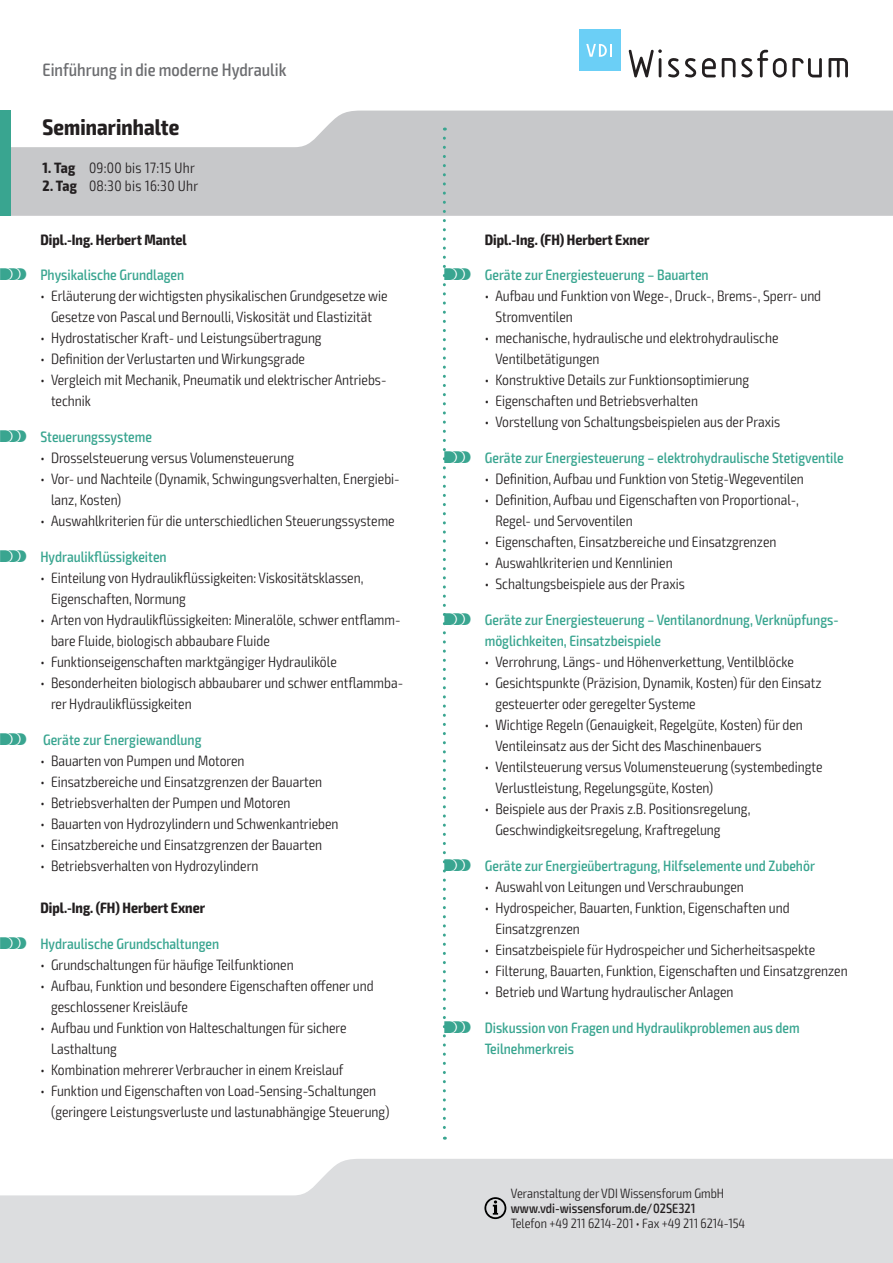
<style>
.page{position:relative;width:893px;height:1263px;background:#fff}
.page>*{position:absolute;margin:0;border:0;box-sizing:border-box;transform-origin:0 0}
.t1{font:700 condensed 22.5px "Exo 2";letter-spacing:.005em;color:#231f20}
.t2{font:500 condensed 18px "Exo 2";color:#6c6d70}
.t3{font:300 condensed 15px/21px "Exo 2";color:#231f20}
.t4{font:500 condensed 15px/21px "Exo 2";color:#39a590}
.t5{font:700 condensed 15px "Exo 2";color:#231f20}
.t6{font:300 condensed 15px "Exo 2";letter-spacing:.02em;color:#231f20}
.t7{font:300 condensed 13.5px "Exo 2";color:#231f20}
.t8{font:500 condensed 13.5px "Exo 2";color:#231f20}
.s1{font-weight:700}
.s2{font-family:"VDI Iconset S4 A Regular";font-weight:400;font-stretch:normal}
</style>
<div class="page">
<svg style="left:0;top:1159px;width:893px;height:104px;background:#e0e1e3"></svg>
<svg style="left:11px;top:111px;width:882px;height:105px;background:#cdced0"></svg>
<div style="left:0;top:111px;width:11px;height:105px;background:#39a590"></div>
<svg style="left:484px;top:1197px;width:22px;height:22px"></svg>
<svg style="left:629px;top:49px;width:33px;height:28px"></svg>
<svg style="left:668px;top:58px;width:11px;height:19px"></svg>
<svg style="left:685px;top:58px;width:11px;height:19px"></svg>
<svg style="left:702px;top:58px;width:14px;height:19px"></svg>
<svg style="left:722px;top:58px;width:13px;height:19px"></svg>
<svg style="left:741px;top:50px;width:81px;height:27px"></svg>
<svg style="left:828px;top:58px;width:20px;height:19px"></svg>
<div style="left:579px;top:30px;width:41px;height:41px;background:#6bcff6"></div>
<svg style="left:586px;top:44px;width:26px;height:13px"></svg>
<svg style="left:443px;top:138px;width:3px;height:1002px"></svg>
<p class="t2" style="left:43px;top:59px;width:245px">Einführung in die moderne Hydraulik</p>
<h1 class="t1" style="left:43px;top:113px;width:138px">Seminarinhalte</h1>
<p class="t6" style="left:43px;top:159px;width:154px"><span class="s1">1. Tag</span> 09:00 bis 17:15 Uhr</p>
<p class="t6" style="left:43px;top:177px;width:157px"><span class="s1">2. Tag</span> 08:30 bis 16:30 Uhr</p>
<p class="t5" style="left:40px;top:230px;width:148px">Dipl.-Ing. Herbert Mantel</p>
<p class="t4" style="left:0;top:265px;width:186px"><span class="s2">S</span> Physikalische Grundlagen</p>
<p class="t3" style="left:40px;top:286px;width:349px;text-align:center">• Erläuterung der wichtigsten physikalischen Grundgesetze wie<br>Gesetze von Pascal und Bernoulli, Viskosität und Elastizität</p>
<p class="t3" style="left:40px;top:328px;width:283px">• Hydrostatischer Kraft- und Leistungsübertragung</p>
<p class="t3" style="left:40px;top:349px;width:266px">• Definition der Verlustarten und Wirkungsgrade</p>
<p class="t3" style="left:51px;top:370px;width:337px;text-indent:-11px">• Vergleich mit Mechanik, Pneumatik und elektrischer Antriebs&shy;technik</p>
<p class="t4" style="left:0;top:427px;width:153px"><span class="s2">S</span> Steuerungssysteme</p>
<p class="t3" style="left:40px;top:448px;width:255px">• Drosselsteuerung versus Volumensteuerung</p>
<p class="t3" style="left:51px;top:469px;width:350px;text-indent:-11px">• Vor- und Nachteile (Dynamik, Schwingungsverhalten, Energiebi&shy;lanz, Kosten)</p>
<p class="t3" style="left:40px;top:511px;width:356px">• Auswahlkriterien für die unterschiedlichen Steuerungssysteme</p>
<p class="t4" style="left:0;top:547px;width:168px"><span class="s2">S</span> Hydraulikflüssigkeiten</p>
<p class="t3" style="left:51px;top:568px;width:314px;text-indent:-11px">• Einteilung von Hydraulikflüssigkeiten: Viskositätsklassen,<br>Eigenschaften, Normung</p>
<p class="t3" style="left:51px;top:610px;width:351px;text-indent:-11px">• Arten von Hydraulikflüssigkeiten: Mineralöle, schwer entflamm&shy;bare Fluide, biologisch abbaubare Fluide</p>
<p class="t3" style="left:40px;top:652px;width:298px">• Funktionseigenschaften marktgängiger Hydrauliköle</p>
<p class="t3" style="left:51px;top:673px;width:354px;text-indent:-11px">• Besonderheiten biologisch abbaubarer und schwer entflammba&shy;rer Hydraulikflüssigkeiten</p>
<p class="t4" style="left:0;top:730px;width:203px"><span class="s2">S</span> Geräte zur Energiewandlung</p>
<p class="t3" style="left:40px;top:751px;width:206px">• Bauarten von Pumpen und Motoren</p>
<p class="t3" style="left:40px;top:772px;width:283px">• Einsatzbereiche und Einsatzgrenzen der Bauarten</p>
<p class="t3" style="left:40px;top:793px;width:252px">• Betriebsverhalten der Pumpen und Motoren</p>
<p class="t3" style="left:40px;top:814px;width:300px">• Bauarten von Hydrozylindern und Schwenkantrieben</p>
<p class="t3" style="left:40px;top:835px;width:283px">• Einsatzbereiche und Einsatzgrenzen der Bauarten</p>
<p class="t3" style="left:40px;top:856px;width:220px">• Betriebsverhalten von Hydrozylindern</p>
<p class="t5" style="left:40px;top:899px;width:166px">Dipl.-Ing. (FH) Herbert Exner</p>
<p class="t4" style="left:0;top:933px;width:221px"><span class="s2">S</span> Hydraulische Grundschaltungen</p>
<p class="t3" style="left:40px;top:954px;width:255px">• Grundschaltungen für häufige Teilfunktionen</p>
<p class="t3" style="left:51px;top:975px;width:324px;text-indent:-11px">• Aufbau, Funktion und besondere Eigenschaften offener und geschlossener Kreisläufe</p>
<p class="t3" style="left:51px;top:1017px;width:297px;text-indent:-11px">• Aufbau und Funktion von Halteschaltungen für sichere<br>Lasthaltung</p>
<p class="t3" style="left:40px;top:1059px;width:305px">• Kombination mehrerer Verbraucher in einem Kreislauf</p>
<p class="t3" style="left:51px;top:1080px;width:340px;text-indent:-11px">• Funktion und Eigenschaften von Load-Sensing-Schaltungen (geringere Leistungsverluste und lastunabhängige Steuerung)</p>
<p class="t5" style="left:485px;top:230px;width:166px">Dipl.-Ing. (FH) Herbert Exner</p>
<p class="t4" style="left:444px;top:265px;width:266px"><span class="s2">S</span> Geräte zur Energiesteuerung – Bauarten</p>
<p class="t3" style="left:495px;top:286px;width:327px;text-indent:-11px">• Aufbau und Funktion von Wege-, Druck-, Brems-, Sperr- und<br>Stromventilen</p>
<p class="t3" style="left:495px;top:328px;width:285px;text-indent:-11px">• mechanische, hydraulische und elektrohydraulische<br>Ventilbetätigungen</p>
<p class="t3" style="left:485px;top:370px;width:266px">• Konstruktive Details zur Funktionsoptimierung</p>
<p class="t3" style="left:485px;top:391px;width:215px">• Eigenschaften und Betriebsverhalten</p>
<p class="t3" style="left:485px;top:412px;width:297px">• Vorstellung von Schaltungsbeispielen aus der Praxis</p>
<p class="t4" style="left:444px;top:448px;width:401px"><span class="s2">S</span> Geräte zur Energiesteuerung – elektrohydraulische Stetigventile</p>
<p class="t3" style="left:485px;top:469px;width:321px">• Definition, Aufbau und Funktion von Stetig-Wegeventilen</p>
<p class="t3" style="left:495px;top:490px;width:305px;text-indent:-11px">• Definition, Aufbau und Eigenschaften von Proportional-,<br>Regel- und Servoventilen</p>
<p class="t3" style="left:485px;top:532px;width:293px">• Eigenschaften, Einsatzbereiche und Einsatzgrenzen</p>
<p class="t3" style="left:485px;top:553px;width:189px">• Auswahlkriterien und Kennlinien</p>
<p class="t3" style="left:485px;top:574px;width:202px">• Schaltungsbeispiele aus der Praxis</p>
<p class="t4" style="left:485px;top:610px;width:355px;text-indent:-40px"><span class="s2">S</span> Geräte zur Energiesteuerung – Ventilanordnung, Verknüpfungs&shy;möglichkeiten, Einsatzbeispiele</p>
<p class="t3" style="left:485px;top:652px;width:311px">• Verrohrung, Längs- und Höhenverkettung, Ventilblöcke</p>
<p class="t3" style="left:495px;top:673px;width:328px;text-indent:-11px">• Gesichtspunkte (Präzision, Dynamik, Kosten) für den Einsatz gesteuerter oder geregelter Systeme</p>
<p class="t3" style="left:495px;top:715px;width:309px;text-indent:-11px">• Wichtige Regeln (Genauigkeit, Regelgüte, Kosten) für den<br>Ventileinsatz aus der Sicht des Maschinenbauers</p>
<p class="t3" style="left:495px;top:757px;width:329px;text-indent:-11px">• Ventilsteuerung versus Volumensteuerung (systembedingte<br>Verlustleistung, Regelungsgüte, Kosten)</p>
<p class="t3" style="left:495px;top:799px;width:256px;text-indent:-11px">• Beispiele aus der Praxis z.B. Positionsregelung,<br>Geschwindigkeitsregelung, Kraftregelung</p>
<p class="t4" style="left:444px;top:856px;width:372px"><span class="s2">S</span> Geräte zur Energieübertragung, Hilfselemente und Zubehör</p>
<p class="t3" style="left:485px;top:877px;width:261px">• Auswahl von Leitungen und Verschraubungen</p>
<p class="t3" style="left:495px;top:898px;width:296px;text-indent:-11px">• Hydrospeicher, Bauarten, Funktion, Eigenschaften und<br>Einsatzgrenzen</p>
<p class="t3" style="left:485px;top:940px;width:332px">• Einsatzbeispiele für Hydrospeicher und Sicherheitsaspekte</p>
<p class="t3" style="left:485px;top:961px;width:364px">• Filterung, Bauarten, Funktion, Eigenschaften und Einsatzgrenzen</p>
<p class="t3" style="left:485px;top:982px;width:250px">• Betrieb und Wartung hydraulischer Anlagen</p>
<p class="t4" style="left:485px;top:1017px;width:316px;text-indent:-40px"><span class="s2">S</span> Diskussion von Fragen und Hydraulikproblemen aus dem<br>Teilnehmerkreis</p>
<p class="t7" style="left:511px;top:1185px;width:215px">Veranstaltung der VDI Wissensforum GmbH</p>
<p class="t8" style="left:511px;top:1200px;width:186px">www.vdi-wissensforum.de/02SE321</p>
<p class="t7" style="left:511px;top:1215px;width:236px">Telefon +49 211 6214-201 • Fax +49 211 6214-154</p>
</div>
